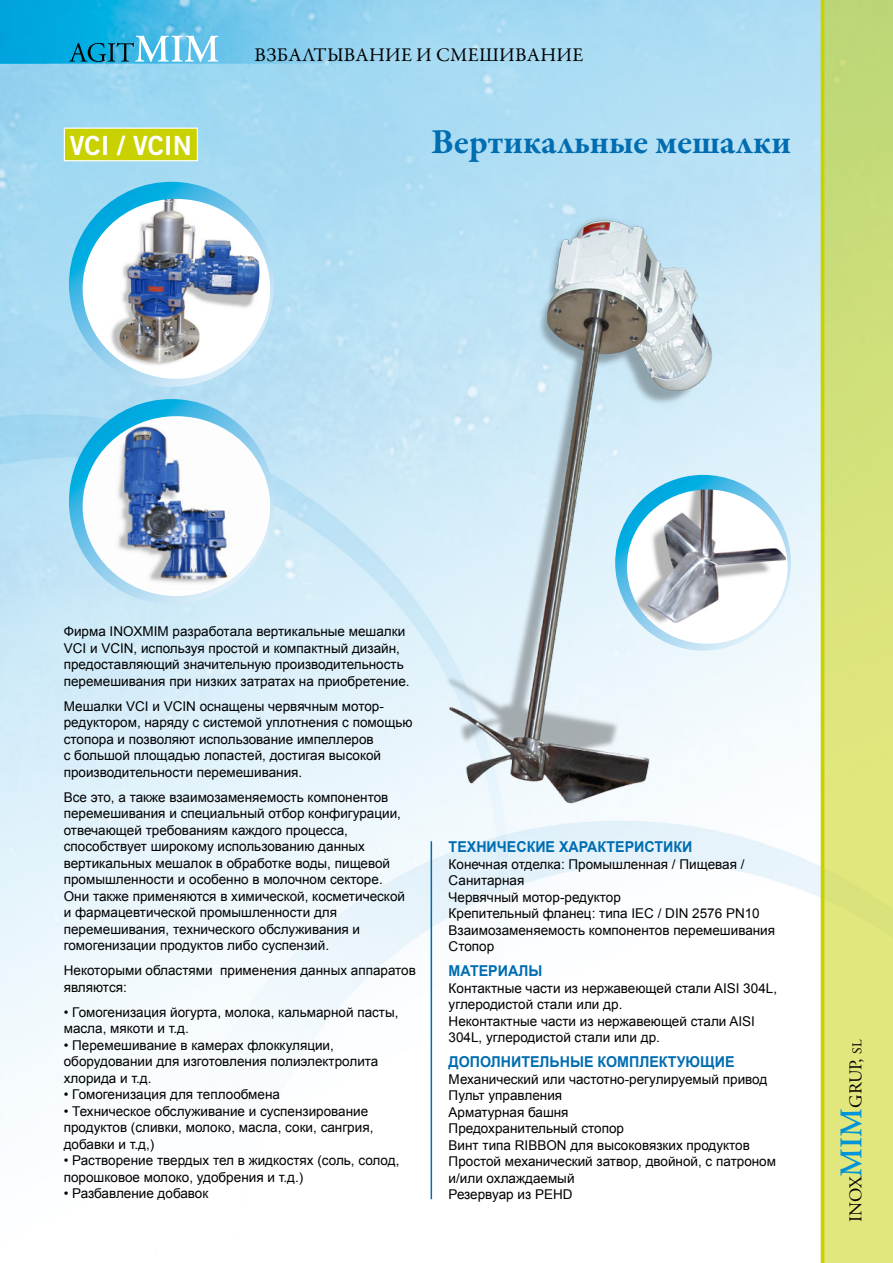
<style>
.page{position:relative;width:893px;height:1263px;background:#fff}
.page>*{position:absolute;margin:0;border:0;box-sizing:border-box;transform-origin:0 0}
.t1{font:700 36px "Garamond Premr Pro";color:#006db1}
.t2{font:26.4px "Trade Gothic Bold Two";color:#fff}
.t3{font:19.5px "Garamond Premr Pro";letter-spacing:.01em;color:#000}
.t4{font:18px "Adobe Garamond";color:#000}
.t5{font:700 15px "Arial";color:#006db1;scale:.95 1}
.t6{font:13.5px/16.5px "Arial";color:#000}
.s1{font-weight:600;font-size:31.5px;color:#0095d8}
.s2{font-size:13.5px}
</style>
<div class="page">
<img style="left:0;top:0;width:821px;height:1263px">
<div style="left:821px;top:0;width:72px;height:1263px;background:linear-gradient(to bottom,#c2d978,#ebeb7e)"></div>
<hr style="left:821px;top:0;width:3px;height:1263px;background:#c9d200">
<svg style="left:752px;top:475px;width:39px;height:176px"></svg>
<img style="left:417px;top:209px;width:335px;height:641px">
<div style="left:64px;top:128px;width:133px;height:33px;background:#c9d200"></div>
<div style="left:64px;top:128px;width:134px;height:33px;border:1px solid #fff"></div>
<hr style="left:431px;top:841px;width:1px;height:358px;background:#006db1">
<svg style="left:69px;top:36px;width:150px;height:26px"></svg>
<img style="left:69px;top:182px;width:205px;height:205px">
<svg style="left:69px;top:399px;width:205px;height:205px"></svg>
<h2 class="t2" style="left:70px;top:129px;width:123px">VCI / VCIN</h2>
<h3 class="t3" style="left:255px;top:43px;width:330px">Взбалтывание и смешивание</h3>
<h1 class="t1" style="left:431px;top:119px;width:361px">Вертикальные мешалки</h1>
<p class="t6" style="left:64px;top:623px;width:347px">Фирма INOXMIM разработала вертикальные мешалки VCI и VCIN, используя простой и компактный дизайн, предоставляющий значительную производительность перемешивания при низких затратах на приобретение.</p>
<p class="t6" style="left:64px;top:698px;width:350px">Мешалки VCI и VCIN оснащены червячным мотор&shy;редуктором, наряду с системой уплотнения с помощью стопора и позволяют использование импеллеров<br>с большой площадью лопастей, достигая высокой производительности перемешивания.</p>
<p class="t6" style="left:64px;top:789px;width:343px">Все это, а также взаимозаменяемость компонентов перемешивания и специальный отбор конфигурации, отвечающей требованиям каждого процесса, способствует широкому использованию данных вертикальных мешалок в обработке воды, пищевой промышленности и особенно в молочном секторе.<br>Они также применяются в химической, косметической и фармацевтической промышленности для перемешивания, технического обслуживания и гомогенизации продуктов либо суспензий.</p>
<p class="t6" style="left:64px;top:962px;width:354px">Некоторыми областями применения данных аппаратов являются:</p>
<p class="t6" style="left:64px;top:1004px;width:336px">• Гомогенизация йогурта, молока, кальмарной пасты, масла, мякоти и т.д.</p>
<p class="t6" style="left:64px;top:1037px;width:316px">• Перемешивание в камерах флоккуляции, оборудовании для изготовления полиэлектролита хлорида и т.д.</p>
<p class="t6" style="left:64px;top:1086px;width:218px">• Гомогенизация для теплообмена</p>
<p class="t6" style="left:64px;top:1103px;width:311px">• Техническое обслуживание и суспензирование продуктов (сливки, молоко, масла, соки, сангрия, добавки и т.д,)</p>
<p class="t6" style="left:64px;top:1152px;width:337px">• Растворение твердых тел в жидкостях (соль, солод, порошковое молоко, удобрения и т.д.)</p>
<p class="t6" style="left:64px;top:1185px;width:146px">• Разбавление добавок</p>
<p class="t5" style="left:449px;top:837px;width:258px">ТЕХНИЧЕСКИЕ ХАРАКТЕРИСТИКИ</p>
<p class="t6" style="left:449px;top:856px;width:328px">Конечная отделка: Промышленная / Пищевая /<br>Санитарная<br>Червячный мотор-редуктор<br>Крепительный фланец: типа IEC / DIN 2576 PN10<br>Взаимозаменяемость компонентов перемешивания<br>Стопор</p>
<p class="t5" style="left:449px;top:961px;width:100px">МАТЕРИАЛЫ</p>
<p class="t6" style="left:449px;top:980px;width:330px">Контактные части из нержавеющей стали AISI 304L, углеродистой стали или др.<br>Неконтактные части из нержавеющей стали AISI 304L, углеродистой стали или др.</p>
<p class="t5" style="left:449px;top:1052px;width:302px">ДОПОЛНИТЕЛЬНЫЕ КОМПЛЕКТУЮЩИЕ</p>
<p class="t6" style="left:449px;top:1071px;width:329px">Механический или частотно-регулируемый привод<br>Пульт управления<br>Арматурная башня<br>Предохранительный стопор<br>Винт типа RIBBON для высоковязких продуктов<br>Простой механический затвор, двойной, с патроном и/или охлаждаемый<br>Резервуар из PEHD</p>
<h3 class="t4" style="left:846px;top:1222px;width:184px;rotate:-90deg">INOX<span class="s1">MIM</span>GRUP, <span class="s2">SL</span></h3>
</div>
